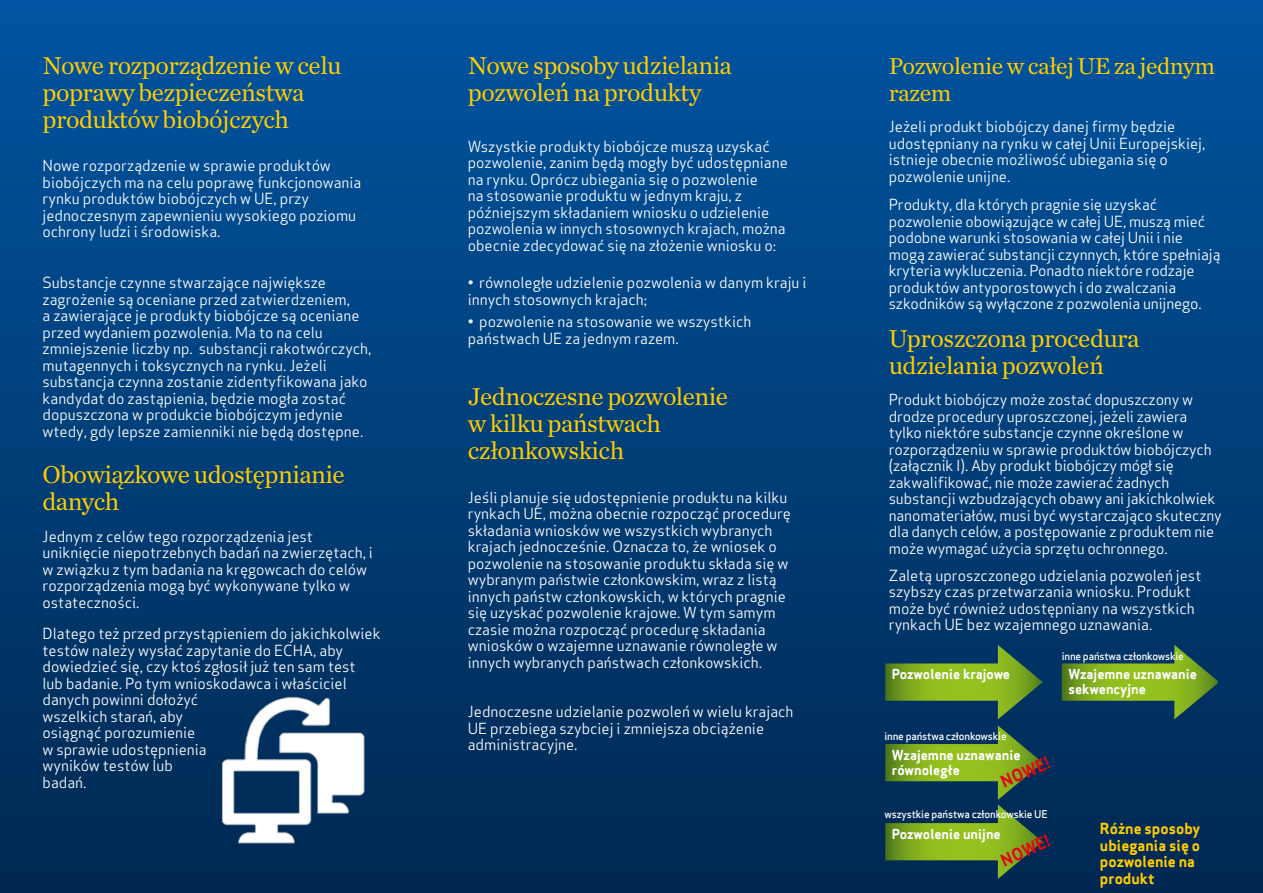
<style>
.page{position:relative;width:1263px;height:893px;background:#fff}
.page>*{position:absolute;margin:0;border:0;box-sizing:border-box;transform-origin:0 0}
.t1{font:25.5px/27px "Chronicle Text G1";letter-spacing:-.02em;color:#fc0}
.t2{font:24px/27px "Chronicle Text G1";letter-spacing:-.02em;color:#fc0}
.t3{font:700 16.5px "Apex Sans";color:#e30613}
.t4{font:15px/16.5px "Apex Sans";color:#fff}
.t5{font:700 15px/16.5px "Apex Sans";color:#fc0}
.t6{font:700 13.5px/15px "Apex Sans";color:#fff}
.t7{font:500 10.5px "Apex Sans";letter-spacing:-.015em;color:#fff}
</style>
<div class="page">
<div style="left:0;top:0;width:1263px;height:893px;background:linear-gradient(to bottom,#0055a1,#002851)"></div>
<img style="left:208px;top:693px;width:170px;height:152px">
<svg style="left:885px;top:645px;width:158px;height:74px;background:#427140"></svg>
<svg style="left:885px;top:725px;width:158px;height:153px;background:#406c3c"></svg>
<svg style="left:1062px;top:645px;width:156px;height:74px;background:#437240"></svg>
<h1 class="t1" style="left:43px;top:50px;width:300px">Nowe rozporządzenie w celu poprawy bezpieczeństwa produktów biobójczych</h1>
<p class="t4" style="left:43px;top:156px;width:320px">Nowe rozporządzenie w sprawie produktów biobójczych ma na celu poprawę funkcjonowania rynku produktów biobójczych w UE, przy jednoczesnym zapewnieniu wysokiego poziomu ochrony ludzi i środowiska.</p>
<p class="t4" style="left:43px;top:273px;width:330px">Substancje czynne stwarzające największe zagrożenie są oceniane przed zatwierdzeniem,<br>a zawierające je produkty biobójcze są oceniane przed wydaniem pozwolenia. Ma to na celu zmniejszenie liczby np. substancji rakotwórczych, mutagennych i toksycznych na rynku. Jeżeli substancja czynna zostanie zidentyfikowana jako kandydat do zastąpienia, będzie mogła zostać dopuszczona w produkcie biobójczym jedynie wtedy, gdy lepsze zamienniki nie będą dostępne.</p>
<h1 class="t1" style="left:43px;top:460px;width:304px">Obowiązkowe udostępnianie danych</h1>
<p class="t4" style="left:43px;top:526px;width:332px">Jednym z celów tego rozporządzenia jest uniknięcie niepotrzebnych badań na zwierzętach, i w związku z tym badania na kręgowcach do celów rozporządzenia mogą być wykonywane tylko w ostateczności.</p>
<p class="t4" style="left:43px;top:624px;width:340px">Dlatego też przed przystąpieniem do jakichkolwiek testów należy wysłać zapytanie do ECHA, aby dowiedzieć się, czy ktoś zgłosił już ten sam test<br>lub badanie. Po tym wnioskodawca i właściciel danych powinni dołożyć<br>wszelkich starań, aby<br>osiągnąć porozumienie<br>w sprawie udostępnienia<br>wyników testów lub<br>badań.</p>
<h1 class="t1" style="left:468px;top:50px;width:266px">Nowe sposoby udzielania pozwoleń na produkty</h1>
<p class="t4" style="left:468px;top:136px;width:321px">Wszystkie produkty biobójcze muszą uzyskać pozwolenie, zanim będą mogły być udostępniane na rynku. Oprócz ubiegania się o pozwolenie<br>na stosowanie produktu w jednym kraju, z późniejszym składaniem wniosku o udzielenie pozwolenia w innych stosownych krajach, można obecnie zdecydować się na złożenie wniosku o:</p>
<p class="t4" style="left:468px;top:273px;width:340px">• równoległe udzielenie pozwolenia w danym kraju i innych stosownych krajach;</p>
<p class="t4" style="left:468px;top:312px;width:285px">• pozwolenie na stosowanie we wszystkich państwach UE za jednym razem.</p>
<h1 class="t1" style="left:468px;top:382px;width:262px">Jednoczesne pozwolenie w kilku państwach członkowskich</h1>
<p class="t4" style="left:468px;top:487px;width:325px">Jeśli planuje się udostępnienie produktu na kilku rynkach UE, można obecnie rozpocząć procedurę składania wniosków we wszystkich wybranych krajach jednocześnie. Oznacza to, że wniosek o pozwolenie na stosowanie produktu składa się w wybranym państwie członkowskim, wraz z listą innych państw członkowskich, w których pragnie się uzyskać pozwolenie krajowe. W tym samym czasie można rozpocząć procedurę składania wniosków o wzajemne uznawanie równoległe w innych wybranych państwach członkowskich.</p>
<p class="t4" style="left:468px;top:702px;width:327px">Jednoczesne udzielanie pozwoleń w wielu krajach<br>UE przebiega szybciej i zmniejsza obciążenie administracyjne.</p>
<h2 class="t2" style="left:889px;top:51px;width:328px">Pozwolenie w całej UE za jednym razem</h2>
<p class="t4" style="left:889px;top:117px;width:318px">Jeżeli produkt biobójczy danej firmy będzie udostępniany na rynku w całej Unii Europejskiej, istnieje obecnie możliwość ubiegania się o pozwolenie unijne.</p>
<p class="t4" style="left:889px;top:195px;width:333px">Produkty, dla których pragnie się uzyskać pozwolenie obowiązujące w całej UE, muszą mieć podobne warunki stosowania w całej Unii i nie mogą zawierać substancji czynnych, które spełniają kryteria wykluczenia. Ponadto niektóre rodzaje produktów antyporostowych i do zwalczania szkodników są wyłączone z pozwolenia unijnego.</p>
<h1 class="t1" style="left:889px;top:323px;width:252px">Uproszczona procedura udzielania pozwoleń</h1>
<p class="t4" style="left:889px;top:390px;width:335px">Produkt biobójczy może zostać dopuszczony w drodze procedury uproszczonej, jeżeli zawiera tylko niektóre substancje czynne określone w rozporządzeniu w sprawie produktów biobójczych (załącznik I). Aby produkt biobójczy mógł się zakwalifikować, nie może zawierać żadnych substancji wzbudzających obawy ani jakichkolwiek nanomateriałów, musi być wystarczająco skuteczny dla danych celów, a postępowanie z produktem nie może wymagać użycia sprzętu ochronnego.</p>
<p class="t4" style="left:889px;top:565px;width:314px">Zaletą uproszczonego udzielania pozwoleń jest szybszy czas przetwarzania wniosku. Produkt może być również udostępniany na wszystkich rynkach UE bez wzajemnego uznawania.</p>
<p class="t7" style="left:1062px;top:646px;width:124px">inne państwa członkowskie</p>
<p class="t6" style="left:892px;top:666px;width:120px">Pozwolenie krajowe</p>
<p class="t6" style="left:1068px;top:666px;width:130px">Wzajemne uznawanie sekwencyjne</p>
<p class="t7" style="left:884px;top:727px;width:124px">inne państwa członkowskie</p>
<p class="t3" style="left:997px;top:773px;width:53px;rotate:-24deg">NOWE!</p>
<p class="t6" style="left:892px;top:747px;width:130px">Wzajemne uznawanie równoległe</p>
<p class="t7" style="left:884px;top:805px;width:165px">wszystkie państwa członkowskie UE</p>
<p class="t6" style="left:892px;top:827px;width:110px">Pozwolenie unijne</p>
<p class="t3" style="left:997px;top:851px;width:53px;rotate:-24deg">NOWE!</p>
<p class="t5" style="left:1100px;top:820px;width:102px">Różne sposoby ubiegania się o pozwolenie na produkt</p>
</div>
